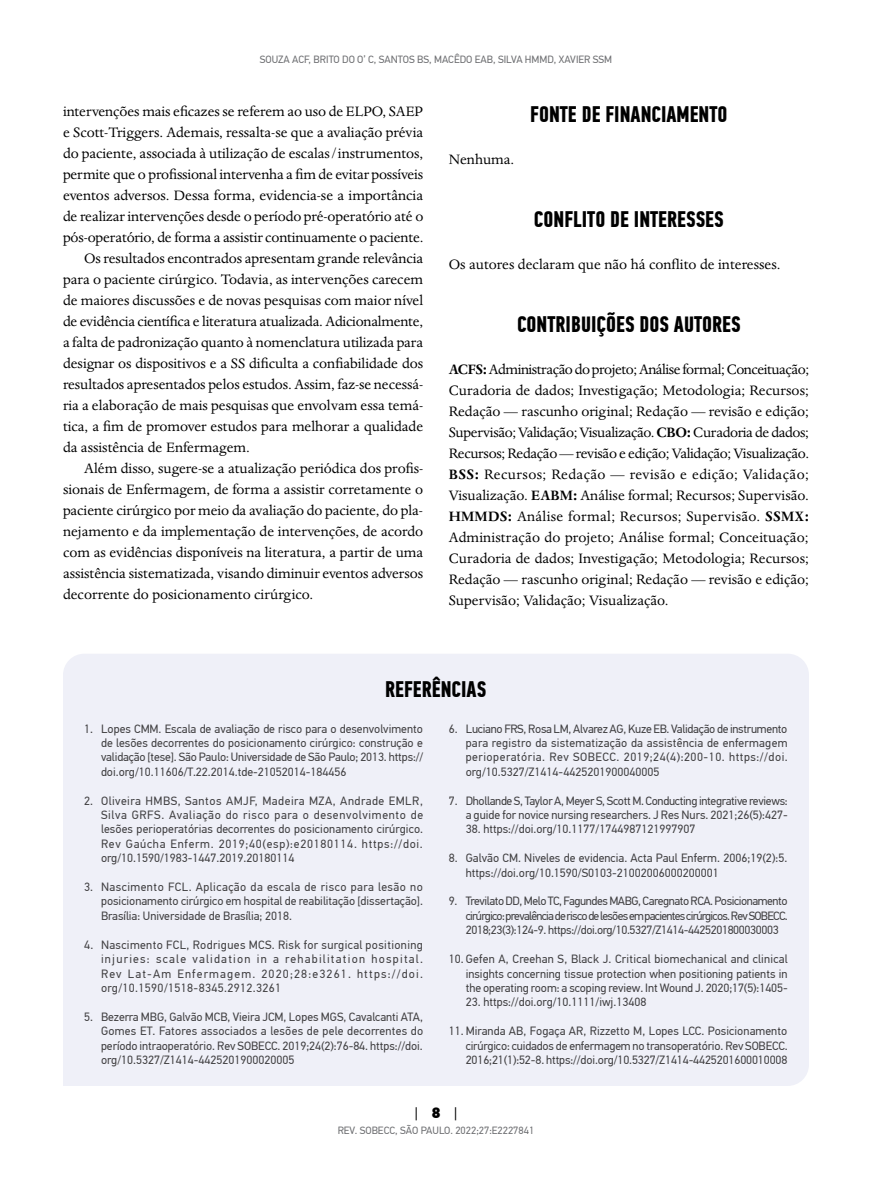
<style>
.page{position:relative;width:893px;height:1191px;background:#fff}
.page>*{position:absolute;margin:0;border:0;box-sizing:border-box;transform-origin:0 0}
.t1{font:700 22.5px "PF Din Text Comp Pro";color:#000}
.t2{font:15.75px/21px "Dante MT Std";color:#000;text-align:justify}
.t3{font:15px "PF Din Text Pro";color:#000}
.t4{font:12px/14.4px "PF Din Text Pro";color:#414042;text-align:justify}
.t5{font:12px/14.4px "PF Din Text Pro";letter-spacing:-.025em;color:#414042;text-align:right}
.t6{font:10.5px "PF Din Text Pro";color:#6d6e71}
.s1{font-weight:700}
.s2{font-weight:900}
</style>
<div class="page">
<div style="left:63px;top:654px;width:746px;height:432px;background:#eff0f8"></div>
<p class="t6" style="left:260px;top:53px;width:354px">SOUZA ACF, BRITO DO O’ C, SANTOS BS, MACÊDO EAB, SILVA HMMD, XAVIER SSM</p>
<h2 class="t2" style="left:63px;top:100px;width:362px">intervenções mais eficazes se referem ao uso de ELPO, SAEP</h2>
<h2 class="t2" style="left:63px;top:121px;width:362px">e Scott-Triggers. Ademais, ressalta-se que a avaliação prévia</h2>
<h2 class="t2" style="left:63px;top:142px;width:362px">do paciente, associada à utilização de escalas/instrumentos,</h2>
<h2 class="t2" style="left:63px;top:163px;width:362px">permite que o profissional intervenha a fim de evitar possíveis</h2>
<h2 class="t2" style="left:63px;top:184px;width:362px">eventos adversos. Dessa forma, evidencia-se a importância</h2>
<h2 class="t2" style="left:63px;top:205px;width:362px">de realizar intervenções desde o período pré-operatório até o</h2>
<h2 class="t2" style="left:63px;top:226px;width:362px">pós-operatório, de forma a assistir continuamente o paciente.</h2>
<h2 class="t2" style="left:84px;top:247px;width:340px">Os resultados encontrados apresentam grande relevância</h2>
<h2 class="t2" style="left:63px;top:268px;width:362px">para o paciente cirúrgico. Todavia, as intervenções carecem</h2>
<h2 class="t2" style="left:63px;top:289px;width:362px">de maiores discussões e de novas pesquisas com maior nível</h2>
<h2 class="t2" style="left:63px;top:310px;width:362px">de evidência científica e literatura atualizada. Adicionalmente,</h2>
<h2 class="t2" style="left:63px;top:331px;width:362px">a falta de padronização quanto à nomenclatura utilizada para</h2>
<h2 class="t2" style="left:63px;top:352px;width:362px">designar os dispositivos e a SS dificulta a confiabilidade dos</h2>
<h2 class="t2" style="left:63px;top:373px;width:362px">resultados apresentados pelos estudos. Assim, faz-se necessá-</h2>
<h2 class="t2" style="left:63px;top:394px;width:362px">ria a elaboração de mais pesquisas que envolvam essa temá-</h2>
<h2 class="t2" style="left:63px;top:415px;width:362px">tica, a fim de promover estudos para melhorar a qualidade</h2>
<h2 class="t2" style="left:63px;top:436px;width:188px">da assistência de Enfermagem.</h2>
<h2 class="t2" style="left:84px;top:457px;width:340px">Além disso, sugere-se a atualização periódica dos profis-</h2>
<h2 class="t2" style="left:63px;top:478px;width:362px">sionais de Enfermagem, de forma a assistir corretamente o</h2>
<h2 class="t2" style="left:63px;top:499px;width:361px">paciente cirúrgico por meio da avaliação do paciente, do pla-</h2>
<h2 class="t2" style="left:63px;top:520px;width:362px">nejamento e da implementação de intervenções, de acordo</h2>
<h2 class="t2" style="left:63px;top:541px;width:362px">com as evidências disponíveis na literatura, a partir de uma</h2>
<h2 class="t2" style="left:63px;top:562px;width:362px">assistência sistematizada, visando diminuir eventos adversos</h2>
<h2 class="t2" style="left:63px;top:583px;width:252px">decorrente do posicionamento cirúrgico.</h2>
<h2 class="t2" style="left:449px;top:149px;width:67px">Nenhuma.</h2>
<h1 class="t1" style="left:530px;top:101px;width:199px">FONTE DE FINANCIAMENTO</h1>
<h1 class="t1" style="left:534px;top:206px;width:191px">CONFLITO DE INTERESSES</h1>
<h2 class="t2" style="left:449px;top:254px;width:333px">Os autores declaram que não há conflito de interesses.</h2>
<h1 class="t1" style="left:517px;top:311px;width:225px">CONTRIBUIÇÕES DOS AUTORES</h1>
<p class="t2" style="left:449px;top:359px;width:362px"><span class="s1">ACFS:</span> Administração do projeto; Análise formal; Conceituação; Curadoria de dados; Investigação; Metodologia; Recursos; Redação — rascunho original; Redação — revisão e edição; Supervisão; Validação; Visualização. <span class="s1">CBO:</span> Curadoria de dados; Recursos; Redação — revisão e edição; Validação; Visualização.<br><span class="s1">BSS:</span> Recursos; Redação — revisão e edição; Validação; Visualização. <span class="s1">EABM:</span> Análise formal; Recursos; Supervisão.<br><span class="s1">HMMDS:</span> Análise formal; Recursos; Supervisão. <span class="s1">SSMX:<br></span>Administração do projeto; Análise formal; Conceituação; Curadoria de dados; Investigação; Metodologia; Recursos; Redação — rascunho original; Redação — revisão e edição; Supervisão; Validação; Visualização.</p>
<h1 class="t1" style="left:385px;top:676px;width:103px">REFERÊNCIAS</h1>
<p class="t4" style="left:101px;top:721px;width:324px;text-indent:-17px">1. Lopes CMM. Escala de avaliação de risco para o desenvolvimento de lesões decorrentes do posicionamento cirúrgico: construção e validação [tese]. São Paulo: Universidade de São Paulo; 2013. https:// doi.org/10.11606/T.22.2014.tde-21052014-184456</p>
<p class="t4" style="left:101px;top:793px;width:324px;text-indent:-17px">2. Oliveira HMBS, Santos AMJF, Madeira MZA, Andrade EMLR, Silva GRFS. Avaliação do risco para o desenvolvimento de lesões perioperatórias decorrentes do posicionamento cirúrgico.<br>Rev Gaúcha Enferm. 2019;40(esp):e20180114. https://doi. org/10.1590/1983-1447.2019.20180114</p>
<p class="t4" style="left:101px;top:880px;width:323px;text-indent:-17px">3. Nascimento FCL. Aplicação da escala de risco para lesão no posicionamento cirúrgico em hospital de reabilitação [dissertação].<br>Brasília: Universidade de Brasília; 2018.</p>
<p class="t4" style="left:101px;top:937px;width:323px;text-indent:-17px">4. Nascimento FCL, Rodrigues MCS. Risk for surgical positioning injuries: scale validation in a rehabilitation hospital.<br>Rev Lat-Am Enfermagem. 2020;28:e3261. https://doi. org/10.1590/1518-8345.2912.3261</p>
<p class="t4" style="left:101px;top:1009px;width:324px;text-indent:-17px">5. Bezerra MBG, Galvão MCB, Vieira JCM, Lopes MGS, Cavalcanti ATA, Gomes ET. Fatores associados a lesões de pele decorrentes do período intraoperatório. Rev SOBECC. 2019;24(2):76-84. https://doi. org/10.5327/Z1414-4425201900020005</p>
<p class="t4" style="left:466px;top:721px;width:324px;text-indent:-17px">6. Luciano FRS, Rosa LM, Alvarez AG, Kuze EB. Validação de instrumento para registro da sistematização da assistência de enfermagem perioperatória. Rev SOBECC. 2019;24(4):200-10. https://doi. org/10.5327/Z1414-4425201900040005</p>
<p class="t5" style="left:449px;top:793px;width:341px">7. Dhollande S, Taylor A, Meyer S, Scott M. Conducting integrative reviews: a guide for novice nursing researchers. J Res Nurs. 2021;26(5):427-</p>
<p class="t4" style="left:466px;top:822px;width:231px">38. https://doi.org/10.1177/1744987121997907</p>
<p class="t4" style="left:466px;top:851px;width:323px;text-indent:-17px">8. Galvão CM. Niveles de evidencia. Acta Paul Enferm. 2006;19(2):5. https://doi.org/10.1590/S0103-21002006000200001</p>
<p class="t4" style="left:466px;top:894px;width:324px;text-indent:-17px">9. Trevilato DD, Melo TC, Fagundes MABG, Caregnato RCA. Posicionamento cirúrgico: prevalência de risco de lesões em pacientes cirúrgicos. Rev SOBECC.<br>2018;23(3):124-9. https://doi.org/10.5327/Z1414-4425201800030003</p>
<p class="t4" style="left:466px;top:952px;width:324px;text-indent:-17px">10. Gefen A, Creehan S, Black J. Critical biomechanical and clinical insights concerning tissue protection when positioning patients in the operating room: a scoping review. Int Wound J. 2020;17(5):1405-</p>
<p class="t4" style="left:466px;top:995px;width:182px">23. https://doi.org/10.1111/iwj.13408</p>
<p class="t4" style="left:466px;top:1024px;width:323px;text-indent:-17px">11. Miranda AB, Fogaça AR, Rizzetto M, Lopes LCC. Posicionamento cirúrgico: cuidados de enfermagem no transoperatório. Rev SOBECC.<br>2016;21(1):52-8. https://doi.org/10.5327/Z1414-4425201600010008</p>
<p class="t3" style="left:415px;top:1103px;width:44px">| <span class="s2">8</span> |</p>
<p class="t6" style="left:338px;top:1124px;width:198px">REV. SOBECC, SÃO PAULO. 2022;27:E2227841</p>
</div>
